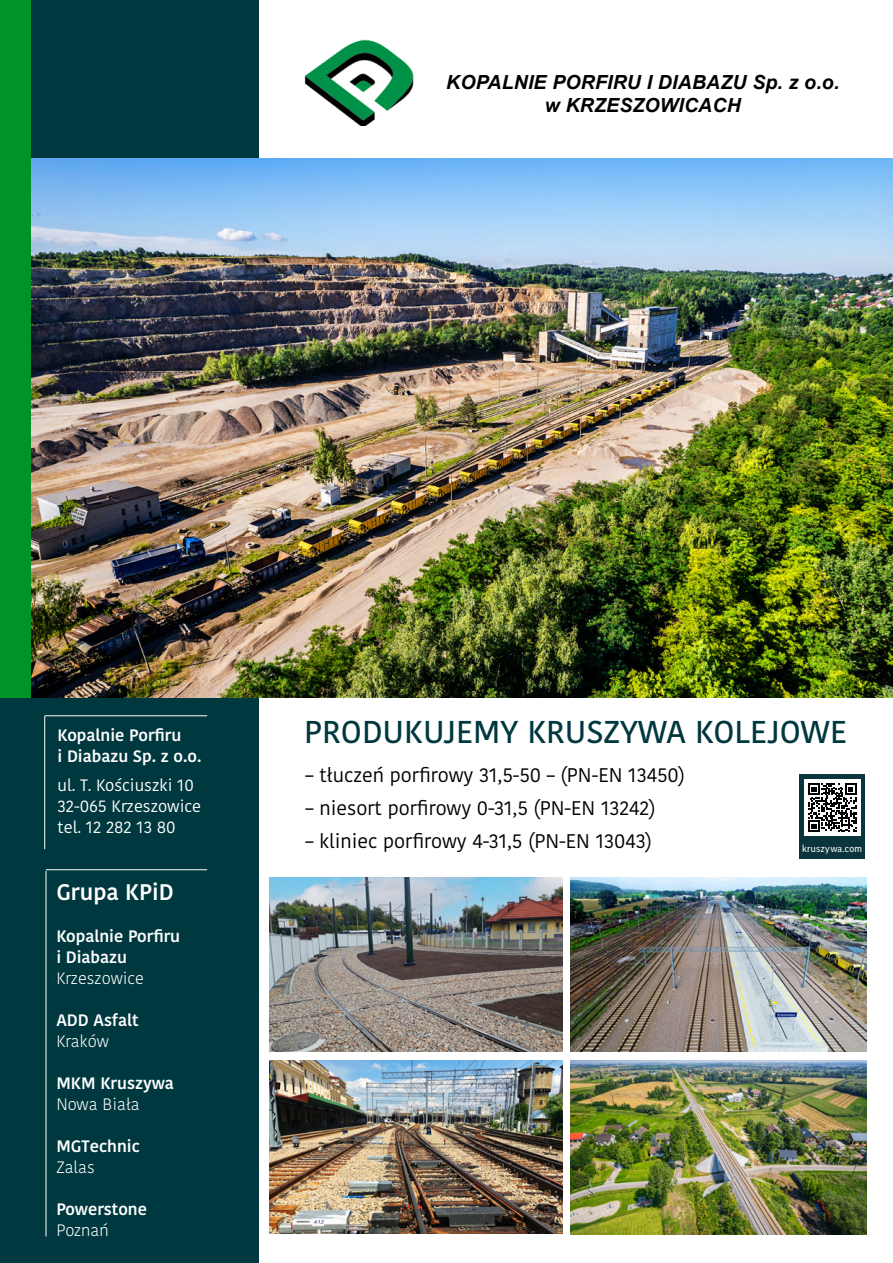
<style>
.page{position:relative;width:893px;height:1263px;background:#fff}
.page>*{position:absolute;margin:0;border:0;box-sizing:border-box;transform-origin:0 0}
.t1{font:500 31.5px "Kohinoor Bangla";color:#00383f}
.t2{font:600 22.5px "Kohinoor Bangla";color:#fff}
.t3{font:19.65px "Kohinoor Bangla";color:#000}
.t4{font:italic 700 19.5px/23.7px "Arial";letter-spacing:.01em;color:#000;text-align:center}
.t5{font:600 16.5px/21px "Kohinoor Bangla";color:#fff}
.t6{font:16.5px/21px "Kohinoor Bangla";color:#fff}
.t7{font:300 16.5px "Kohinoor Bangla";color:#fff}
.t8{font:10.05px "Good Pro";letter-spacing:.02em;color:#fff}
</style>
<div class="page">
<div style="left:0;top:0;width:258px;height:1263px;background:#00383f"></div>
<img style="left:31px;top:158px;width:862px;height:539px">
<img style="left:269px;top:877px;width:294px;height:174px">
<img style="left:571px;top:877px;width:295px;height:174px">
<div style="left:0;top:0;width:31px;height:697px;background:#009325"></div>
<hr style="left:44px;top:716px;width:1px;height:133px;background:#fff">
<hr style="left:45px;top:715px;width:162px;height:1px;background:#fff">
<img style="left:269px;top:1060px;width:294px;height:174px">
<img style="left:571px;top:1060px;width:295px;height:174px">
<hr style="left:46px;top:871px;width:1px;height:365px;background:#fff">
<hr style="left:46px;top:869px;width:161px;height:1px;background:#fff">
<img style="left:304px;top:39px;width:110px;height:87px">
<div style="left:799px;top:774px;width:66px;height:85px;background:#0b353d"></div>
<div style="left:804px;top:779px;width:56px;height:57px;background:#fff"></div>
<svg style="left:808px;top:783px;width:48px;height:49px"></svg>
<p class="t4" style="left:446px;top:71px;width:395px">KOPALNIE PORFIRU I DIABAZU Sp. z o.o. w KRZESZOWICACH</p>
<p class="t5" style="left:58px;top:724px;width:145px">Kopalnie Porfiru<br>i Diabazu Sp. z o.o.</p>
<p class="t6" style="left:58px;top:774px;width:145px">ul. T. Kościuszki 10<br>32-065 Krzeszowice tel. 12 282 13 80</p>
<p class="t2" style="left:56px;top:873px;width:119px">Grupa KPiD</p>
<p class="t5" style="left:56px;top:925px;width:125px">Kopalnie Porfiru i Diabazu</p>
<p class="t7" style="left:56px;top:966px;width:89px">Krzeszowice</p>
<p class="t5" style="left:56px;top:1009px;width:84px">ADD Asfalt</p>
<p class="t7" style="left:56px;top:1029px;width:54px">Kraków</p>
<p class="t5" style="left:56px;top:1072px;width:119px">MKM Kruszywa</p>
<p class="t7" style="left:56px;top:1092px;width:85px">Nowa Biała</p>
<p class="t5" style="left:56px;top:1135px;width:85px">MGTechnic</p>
<p class="t7" style="left:56px;top:1155px;width:40px">Zalas</p>
<p class="t5" style="left:56px;top:1198px;width:92px">Powerstone</p>
<p class="t7" style="left:56px;top:1218px;width:54px">Poznań</p>
<h1 class="t1" style="left:304px;top:707px;width:544px">PRODUKUJEMY KRUSZYWA KOLEJOWE</h1>
<p class="t3" style="left:306px;top:760px;width:381px">– tłuczeń porfirowy 31,5-50 – (PN-EN 13450)</p>
<p class="t3" style="left:306px;top:793px;width:352px">– niesort porfirowy 0-31,5 (PN-EN 13242)</p>
<p class="t3" style="left:306px;top:826px;width:348px">– kliniec porfirowy 4-31,5 (PN-EN 13043)</p>
<p class="t8" style="left:802px;top:842px;width:61px">kruszywa.com</p>
</div>
